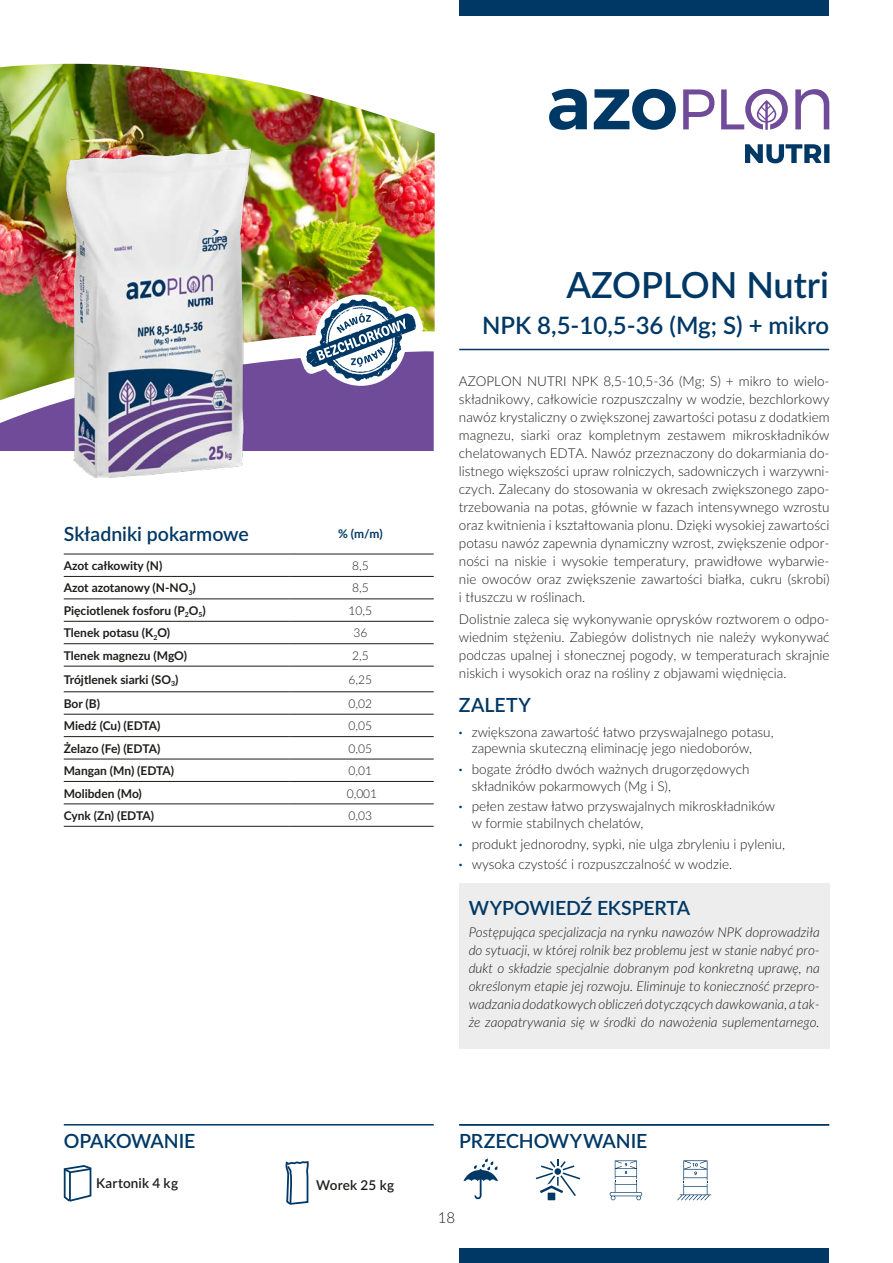
<style>
.page{position:relative;width:893px;height:1263px;background:#fff}
.page>*{position:absolute;margin:0;border:0;box-sizing:border-box;transform-origin:0 0}
.Produkt_-_nazwa{font:600 36px "Lato";color:#003865}
.Produkt_-_nazwa-2{font:600 24px "Lato";color:#003865}
.Heading_2{font:600 19.5px "Lato";letter-spacing:-.005em;color:#003865}
.t1{font:300 15px "Lato";color:#1d1d1b}
.t2{font:300 13.5px/18px "Lato";color:#1d1d1b}
.t3{font:italic 300 13.5px/18px "Lato";color:#1d1d1b;text-align:justify}
.t4{font:600 13.5px "Lato";letter-spacing:.01em;color:#1d1d1b}
.tabela{font:700 12px "Lato";color:#1d1d1b}
.tabela-2{font:300 12px "Lato";color:#1d1d1b}
.t5{font:700 12px "Lato";color:#003865}
.s1{font-weight:700;color:#003865}
</style>
<div class="page">
<hr style="left:64px;top:1124px;width:370px;height:1px;background:#003865">
<img style="left:0;top:64px;width:435px;height:268px">
<svg style="left:549px;top:89px;width:38px;height:41px"></svg>
<svg style="left:594px;top:89px;width:82px;height:41px"></svg>
<svg style="left:683px;top:89px;width:31px;height:40px"></svg>
<svg style="left:795px;top:89px;width:34px;height:40px"></svg>
<svg style="left:721px;top:89px;width:67px;height:41px"></svg>
<svg style="left:745px;top:144px;width:84px;height:19px"></svg>
<img style="left:27px;top:144px;width:290px;height:334px">
<svg style="left:285px;top:1161px;width:24px;height:44px"></svg>
<svg style="left:63px;top:1165px;width:29px;height:37px"></svg>
<svg style="left:463px;top:1158px;width:35px;height:41px"></svg>
<div style="left:548px;top:1193px;width:7px;height:7px;background:#003865"></div>
<svg style="left:536px;top:1159px;width:44px;height:37px"></svg>
<div style="left:554px;top:1168px;width:7px;height:7px;background:#003865;border-radius:50%"></div>
<hr style="left:459px;top:1124px;width:370px;height:1px;background:#003865">
<svg style="left:610px;top:1160px;width:32px;height:40px"></svg>
<svg style="left:677px;top:1160px;width:34px;height:40px"></svg>
<hr style="left:459px;top:349px;width:370px;height:1px;background:#003865">
<hr style="left:64px;top:554px;width:225px;height:1px;background:#1d1d1b">
<hr style="left:289px;top:554px;width:145px;height:1px;background:#1d1d1b">
<hr style="left:289px;top:576px;width:145px;height:1px;background:#1d1d1b">
<hr style="left:289px;top:599px;width:145px;height:1px;background:#1d1d1b">
<hr style="left:289px;top:621px;width:145px;height:1px;background:#1d1d1b">
<hr style="left:289px;top:643px;width:145px;height:1px;background:#1d1d1b">
<hr style="left:289px;top:666px;width:145px;height:1px;background:#1d1d1b">
<hr style="left:289px;top:691px;width:145px;height:1px;background:#1d1d1b">
<hr style="left:289px;top:714px;width:145px;height:1px;background:#1d1d1b">
<hr style="left:289px;top:736px;width:145px;height:1px;background:#1d1d1b">
<hr style="left:289px;top:759px;width:145px;height:1px;background:#1d1d1b">
<hr style="left:289px;top:781px;width:145px;height:1px;background:#1d1d1b">
<hr style="left:289px;top:804px;width:145px;height:1px;background:#1d1d1b">
<hr style="left:289px;top:826px;width:145px;height:1px;background:#1d1d1b">
<hr style="left:64px;top:576px;width:225px;height:1px;background:#1d1d1b">
<hr style="left:64px;top:599px;width:225px;height:1px;background:#1d1d1b">
<hr style="left:64px;top:621px;width:225px;height:1px;background:#1d1d1b">
<hr style="left:64px;top:643px;width:225px;height:1px;background:#1d1d1b">
<hr style="left:64px;top:666px;width:225px;height:1px;background:#1d1d1b">
<hr style="left:64px;top:691px;width:225px;height:1px;background:#1d1d1b">
<hr style="left:64px;top:714px;width:225px;height:1px;background:#1d1d1b">
<hr style="left:64px;top:736px;width:225px;height:1px;background:#1d1d1b">
<hr style="left:64px;top:759px;width:225px;height:1px;background:#1d1d1b">
<hr style="left:64px;top:781px;width:225px;height:1px;background:#1d1d1b">
<hr style="left:64px;top:804px;width:225px;height:1px;background:#1d1d1b">
<hr style="left:64px;top:826px;width:225px;height:1px;background:#1d1d1b">
<div style="left:459px;top:883px;width:371px;height:166px;background:#ededed"></div>
<img style="left:0;top:291px;width:434px;height:160px">
<div style="left:459px;top:0;width:370px;height:16px;background:#003865"></div>
<div style="left:459px;top:1248px;width:370px;height:15px;background:#003865"></div>
<p class="Heading_2" style="left:64px;top:519px;width:187px">Składniki pokarmowe</p>
<p class="t5" style="left:338px;top:524px;width:46px">% (m/m)</p>
<p class="tabela" style="left:64px;top:557px;width:100px">Azot całkowity (N)</p>
<p class="tabela-2" style="left:352px;top:557px;width:18px">8,5</p>
<p class="tabela" style="left:64px;top:579px;width:134px">Azot azotanowy (N-NO<sub>3</sub>)</p>
<p class="tabela-2" style="left:352px;top:580px;width:18px">8,5</p>
<p class="tabela" style="left:64px;top:602px;width:144px">Pięciotlenek fosforu (P<sub>2</sub>O<sub>5</sub>)</p>
<p class="tabela-2" style="left:349px;top:602px;width:25px">10,5</p>
<p class="tabela" style="left:64px;top:624px;width:108px">Tlenek potasu (K<sub>2</sub>O)</p>
<p class="tabela-2" style="left:353px;top:625px;width:15px">36</p>
<p class="tabela" style="left:64px;top:646px;width:125px">Tlenek magnezu (MgO)</p>
<p class="tabela-2" style="left:352px;top:647px;width:18px">2,5</p>
<p class="tabela" style="left:64px;top:671px;width:116px">Trójtlenek siarki (SO<sub>3</sub>)</p>
<p class="tabela-2" style="left:349px;top:671px;width:25px">6,25</p>
<p class="tabela" style="left:64px;top:695px;width:38px">Bor (B)</p>
<p class="tabela-2" style="left:349px;top:695px;width:25px">0,02</p>
<p class="tabela" style="left:64px;top:717px;width:98px">Miedź (Cu) (EDTA)</p>
<p class="tabela-2" style="left:349px;top:717px;width:25px">0,05</p>
<p class="tabela" style="left:64px;top:739px;width:98px">Żelazo (Fe) (EDTA)</p>
<p class="tabela-2" style="left:349px;top:740px;width:25px">0,05</p>
<p class="tabela" style="left:64px;top:762px;width:112px">Mangan (Mn) (EDTA)</p>
<p class="tabela-2" style="left:349px;top:762px;width:25px">0,01</p>
<p class="tabela" style="left:64px;top:784px;width:80px">Molibden (Mo)</p>
<p class="tabela-2" style="left:347px;top:785px;width:32px">0,001</p>
<p class="tabela" style="left:64px;top:807px;width:92px">Cynk (Zn) (EDTA)</p>
<p class="tabela-2" style="left:349px;top:807px;width:25px">0,03</p>
<p class="Produkt_-_nazwa" style="left:566px;top:259px;width:264px">AZOPLON Nutri</p>
<p class="Produkt_-_nazwa-2" style="left:482px;top:307px;width:349px">NPK 8,5-10,5-36 (Mg; S) + mikro</p>
<p class="t2" style="left:459px;top:371px;width:372px;text-align:justify">AZOPLON NUTRI NPK 8,5-10,5-36 (Mg; S) + mikro to wielo&shy;składnikowy, całkowicie rozpuszczalny w wodzie, bezchlorkowy nawóz krystaliczny o zwiększonej zawartości potasu z dodatkiem magnezu, siarki oraz kompletnym zestawem mikroskładników chelatowanych EDTA. Nawóz przeznaczony do dokarmiania do&shy;listnego większości upraw rolniczych, sadowniczych i warzywni&shy;czych. Zalecany do stosowania w okresach zwiększonego zapo&shy;trzebowania na potas, głównie w fazach intensywnego wzrostu oraz kwitnienia i kształtowania plonu. Dzięki wysokiej zawartości potasu nawóz zapewnia dynamiczny wzrost, zwiększenie odpor&shy;ności na niskie i wysokie temperatury, prawidłowe wybarwie&shy;nie owoców oraz zwiększenie zawartości białka, cukru (skrobi) i tłuszczu w roślinach.</p>
<p class="t2" style="left:459px;top:610px;width:372px;text-align:justify">Dolistnie zaleca się wykonywanie oprysków roztworem o odpo&shy;wiednim stężeniu. Zabiegów dolistnych nie należy wykonywać podczas upalnej i słonecznej pogody, w temperaturach skrajnie niskich i wysokich oraz na rośliny z objawami więdnięcia.</p>
<p class="Heading_2" style="left:459px;top:690px;width:73px">ZALETY</p>
<p class="t2" style="left:472px;top:723px;width:303px;line-height:16.5px;text-indent:-13px"><span class="s1">·</span> zwiększona zawartość łatwo przyswajalnego potasu, zapewnia skuteczną eliminację jego niedoborów,</p>
<p class="t2" style="left:472px;top:760px;width:279px;line-height:16.5px;text-indent:-13px"><span class="s1">·</span> bogate źródło dwóch ważnych drugorzędowych składników pokarmowych (Mg i S),</p>
<p class="t2" style="left:472px;top:798px;width:305px;line-height:16.5px;text-indent:-13px"><span class="s1">·</span> pełen zestaw łatwo przyswajalnych mikroskładników w formie stabilnych chelatów,</p>
<p class="t2" style="left:459px;top:834px;width:328px"><span class="s1">·</span> produkt jednorodny, sypki, nie ulga zbryleniu i pyleniu,</p>
<p class="t2" style="left:459px;top:855px;width:275px"><span class="s1">·</span> wysoka czystość i rozpuszczalność w wodzie.</p>
<p class="Heading_2" style="left:469px;top:894px;width:223px">WYPOWIEDŹ EKSPERTA</p>
<p class="t3" style="left:469px;top:923px;width:353px">Postępująca specjalizacja na rynku nawozów NPK doprowadziła do sytuacji, w której rolnik bez problemu jest w stanie nabyć pro&shy;dukt o składzie specjalnie dobranym pod konkretną uprawę, na określonym etapie jej rozwoju. Eliminuje to konieczność przepro&shy;wadzania dodatkowych obliczeń dotyczących dawkowania, a tak&shy;że zaopatrywania się w środki do nawożenia suplementarnego.</p>
<h3 class="Heading_2" style="left:64px;top:1127px;width:133px">OPAKOWANIE</h3>
<h3 class="Heading_2" style="left:459px;top:1127px;width:190px">PRZECHOWYWANIE</h3>
<p class="t4" style="left:96px;top:1173px;width:83px">Kartonik 4 kg</p>
<p class="t4" style="left:316px;top:1175px;width:80px">Worek 25 kg</p>
<p class="t1" style="left:438px;top:1207px;width:19px">18</p>
</div>
